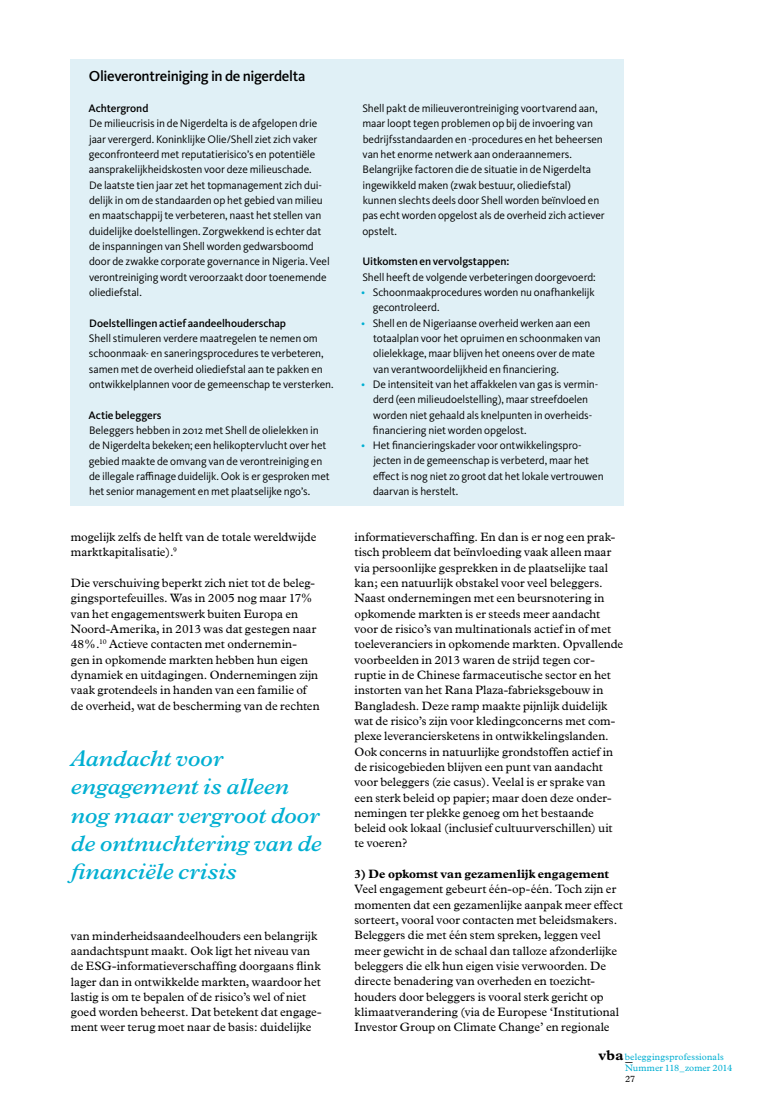
<style>
.page{position:relative;width:780px;height:1117px;background:#fff}
.page>*{position:absolute;margin:0;border:0;box-sizing:border-box;transform-origin:0 0}
.t1{font:italic 600 22.5px/28.4px "Plantin";color:#00afd2}
.t2{font:500 15px "Kievit OT";letter-spacing:-.025em;color:#000}
.t3{font:700 14.25px "Plantin";color:#000}
.t4{font:12.25px/15.2px "Plantin";color:#000}
.t5{font:700 12.25px "Plantin";color:#000}
.t6{font:11.25px/15.2px "Kievit OT";letter-spacing:-.01em;color:#000}
.t7{font:500 11.25px "Kievit OT";letter-spacing:-.005em;color:#000}
.t8{font:9.38px "Plantin";letter-spacing:.015em;color:#00afd2}
.t9{font:9.38px "Plantin";color:#000}
.s1{color:#00afd2}
.s2{font-weight:700;font-size:14.25px;color:#000}
</style>
<div class="page">
<div style="left:71px;top:59px;width:553px;height:446px;background:#e0f0f6"></div>
<p class="t2" style="left:89px;top:68px;width:218px">Olieverontreiniging in de nigerdelta</p>
<p class="t7" style="left:88px;top:102px;width:61px">Achtergrond</p>
<p class="t6" style="left:89px;top:116px;width:242px">De milieucrisis in de Nigerdelta is de afgelopen drie jaar verergerd. Koninklijke Olie/Shell ziet zich vaker geconfronteerd met reputatierisico’s en potentiële aansprakelijkheidskosten voor deze milieuschade.<br>De laatste tien jaar zet het topmanagement zich dui&shy;delijk in om de standaarden op het gebied van milieu en maatschappij te verbeteren, naast het stellen van duidelijke doelstellingen. Zorgwekkend is echter dat de inspanningen van Shell worden gedwarsboomd door de zwakke corporate governance in Nigeria. Veel verontreiniging wordt veroorzaakt door toenemende oliediefstal.</p>
<p class="t7" style="left:89px;top:316px;width:198px">Doelstellingen actief aandeelhouderschap</p>
<p class="t6" style="left:89px;top:330px;width:246px">Shell stimuleren verdere maatregelen te nemen om schoonmaak- en saneringsprocedures te verbeteren, samen met de overheid oliediefstal aan te pakken en ontwikkelplannen voor de gemeenschap te versterken.</p>
<p class="t7" style="left:88px;top:408px;width:74px">Actie beleggers</p>
<p class="t6" style="left:89px;top:422px;width:242px">Beleggers hebben in 2012 met Shell de olielekken in de Nigerdelta bekeken; een helikoptervlucht over het gebied maakte de omvang van de verontreiniging en de illegale raffinage duidelijk. Ook is er gesproken met het senior management en met plaatselijke ngo’s.</p>
<p class="t4" style="left:71px;top:529px;width:247px">mogelijk zelfs de helft van de totale wereldwijde marktkapitalisatie).<sup>9</sup></p>
<p class="t4" style="left:71px;top:575px;width:250px">Die verschuiving beperkt zich niet tot de beleg&shy;gingsportefeuilles. Was in 2005 nog maar 17% van het engagementswerk buiten Europa en Noord-Amerika, in 2013 was dat gestegen naar 48%.<sup>10</sup> Actieve contacten met ondernemin-<br>gen in opkomende markten hebben hun eigen dynamiek en uitdagingen. Ondernemingen zijn vaak grotendeels in handen van een familie of de overheid, wat de bescherming van de rechten</p>
<h1 class="t1" style="left:71px;top:744px;width:252px">Aandacht voor engagement is alleen nog maar vergroot door de ontnuchtering van de financiële crisis</h1>
<p class="t4" style="left:71px;top:927px;width:252px">van minderheidsaandeelhouders een belangrijk aandachtspunt maakt. Ook ligt het niveau van de ESG-informatieverschaffing doorgaans flink lager dan in ontwikkelde markten, waardoor het lastig is om te bepalen of de risico’s wel of niet goed worden beheerst. Dat betekent dat engage&shy;ment weer terug moet naar de basis: duidelijke</p>
<p class="t6" style="left:362px;top:101px;width:244px">Shell pakt de milieuverontreiniging voortvarend aan, maar loopt tegen problemen op bij de invoering van bedrijfsstandaarden en -procedures en het beheersen van het enorme netwerk aan onderaannemers.<br>Belangrijke factoren die de situatie in de Nigerdelta ingewikkeld maken (zwak bestuur, oliediefstal) kunnen slechts deels door Shell worden beïnvloed en pas echt worden opgelost als de overheid zich actiever opstelt.</p>
<p class="t7" style="left:362px;top:255px;width:148px">Uitkomsten en vervolgstappen:</p>
<p class="t6" style="left:362px;top:269px;width:235px">Shell heeft de volgende verbeteringen doorgevoerd:</p>
<p class="t6" style="left:373px;top:284px;width:223px;text-indent:-12px"><span class="s1">•</span> Schoonmaakprocedures worden nu onafhankelijk gecontroleerd.</p>
<p class="t6" style="left:373px;top:315px;width:229px;text-indent:-12px"><span class="s1">•</span> Shell en de Nigeriaanse overheid werken aan een totaalplan voor het opruimen en schoonmaken van olielekkage, maar blijven het oneens over de mate van verantwoordelijkheid en financiering.</p>
<p class="t6" style="left:373px;top:376px;width:227px;text-indent:-12px"><span class="s1">•</span> De intensiteit van het affakkelen van gas is vermin&shy;derd (een milieudoelstelling), maar streefdoelen worden niet gehaald als knelpunten in overheids&shy;financiering niet worden opgelost.</p>
<p class="t6" style="left:373px;top:438px;width:232px;text-indent:-12px"><span class="s1">•</span> Het financieringskader voor ontwikkelingspro&shy;jecten in de gemeenschap is verbeterd, maar het effect is nog niet zo groot dat het lokale vertrouwen daarvan is herstelt.</p>
<p class="t4" style="left:354px;top:529px;width:270px">informatieverschaffing. En dan is er nog een prak&shy;tisch probleem dat beïnvloeding vaak alleen maar via persoonlijke gesprekken in de plaatselijke taal kan; een natuurlijk obstakel voor veel beleggers.<br>Naast ondernemingen met een beursnotering in opkomende markten is er steeds meer aandacht voor de risico’s van multinationals actief in of met toeleveranciers in opkomende markten. Opvallende voorbeelden in 2013 waren de strijd tegen cor&shy;ruptie in de Chinese farmaceutische sector en het instorten van het Rana Plaza-fabrieksgebouw in Bangladesh. Deze ramp maakte pijnlijk duidelijk wat de risico’s zijn voor kledingconcerns met com&shy;plexe leveranciersketens in ontwikkelingslanden.<br>Ook concerns in natuurlijke grondstoffen actief in de risicogebieden blijven een punt van aandacht voor beleggers (zie casus). Veelal is er sprake van een sterk beleid op papier; maar doen deze onder&shy;nemingen ter plekke genoeg om het bestaande beleid ook lokaal (inclusief cultuurverschillen) uit te voeren?</p>
<p class="t5" style="left:354px;top:866px;width:256px">3) De opkomst van gezamenlijk engagement</p>
<p class="t4" style="left:354px;top:881px;width:270px">Veel engagement gebeurt één-op-één. Toch zijn er momenten dat een gezamenlijke aanpak meer effect sorteert, vooral voor contacten met beleidsmakers.<br>Beleggers die met één stem spreken, leggen veel meer gewicht in de schaal dan talloze afzonderlijke beleggers die elk hun eigen visie verwoorden. De directe benadering van overheden en toezicht&shy;houders door beleggers is vooral sterk gericht op klimaatverandering (via de Europese ‘Institutional Investor Group on Climate Change’ en regionale</p>
<p class="t8" style="left:598px;top:1051px;width:127px"><span class="s2">vba</span>beleggingsprofessionals</p>
<p class="t3" style="left:625px;top:1047px;width:9px">_</p>
<p class="t8" style="left:625px;top:1062px;width:109px">Nummer 118_zomer 2014</p>
<p class="t9" style="left:625px;top:1073px;width:12px">27</p>
</div>
